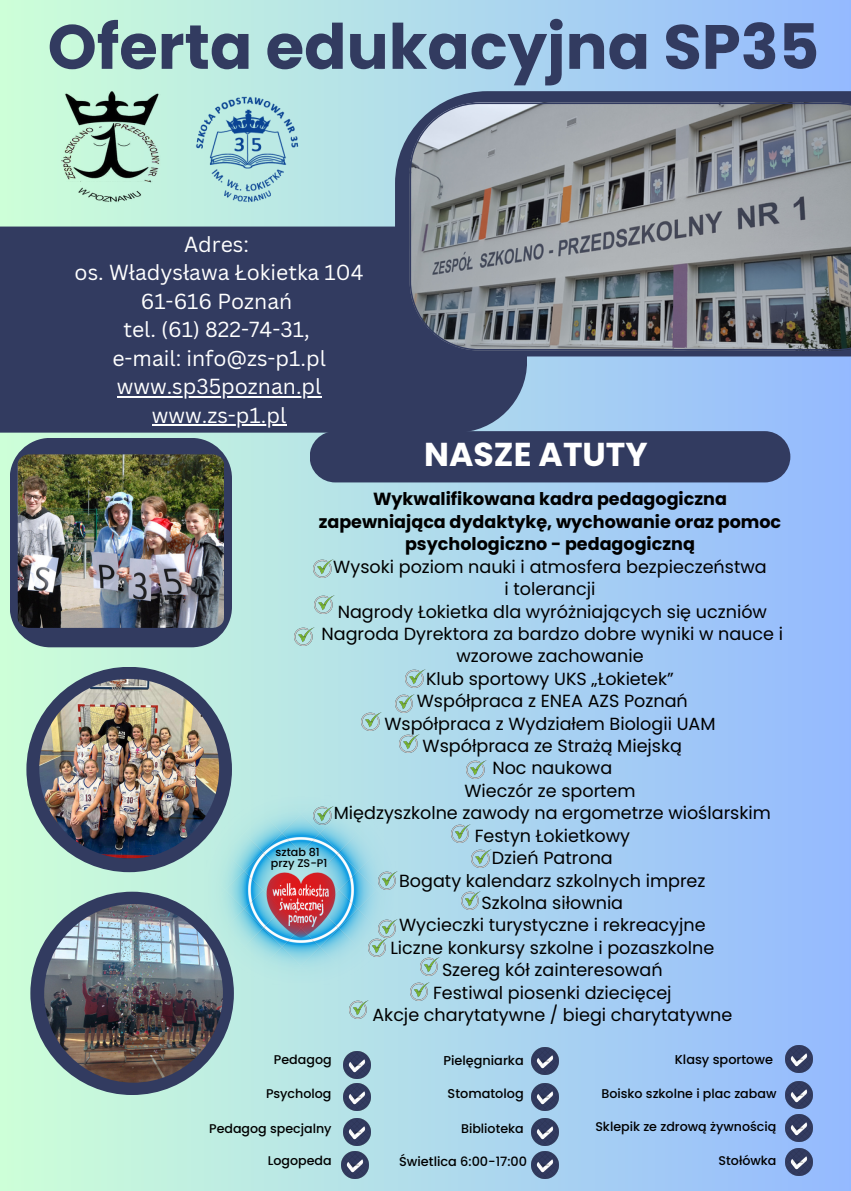
<style>
.page{position:relative;width:851px;height:1191px;background:#fff}
.page>*{position:absolute;margin:0;border:0;box-sizing:border-box;transform-origin:0 0}
.t1{font:700 62.4px "Poppins";color:#323b60}
.t2{font:700 33px "Poppins";color:#fff}
.t3{font:21.2px/28.4px "Canva Sans";color:#fff;text-align:center}
.t4{font:17.6px/22.4px "Poppins";color:#000;text-align:center}
.t5{font:500 12.8px "Poppins";color:#000}
.t6{font:500 12.6px "Poppins";color:#000}
.t7{font:500 11.2px "Poppins";color:#000}
.s1{font-weight:700}
</style>
<div class="page">
<div style="left:0;top:0;width:850px;height:1191px;background:linear-gradient(to right,#cdfed7,#94b9fe)"></div>
<div style="left:30px;top:892px;width:204px;height:203px;background:#323b60;border-radius:50%"></div>
<div style="left:26px;top:667px;width:206px;height:205px;background:#323b60;border-radius:50%"></div>
<div style="left:0;top:227px;width:526px;height:206px;background:#323b60"></div>
<svg style="left:395px;top:91px;width:455px;height:265px;background:#445173"></svg>
<svg style="left:409px;top:103px;width:441px;height:248px;background:#84898f"></svg>
<img style="left:39px;top:679px;width:180px;height:180px;border-radius:50%">
<img style="left:531px;top:1083px;width:27px;height:27px">
<img style="left:784px;top:1081px;width:27px;height:27px">
<img style="left:531px;top:1118px;width:27px;height:27px">
<img style="left:784px;top:1115px;width:27px;height:27px">
<img style="left:531px;top:1048px;width:27px;height:27px">
<img style="left:784px;top:1045px;width:27px;height:27px">
<img style="left:191px;top:91px;width:111px;height:114px">
<div style="left:309px;top:431px;width:481px;height:51px;background:#323b60;border-radius:26px"></div>
<img style="left:44px;top:904px;width:179px;height:179px;border-radius:50%">
<div style="left:10px;top:438px;width:221px;height:209px;background:#323b60;border-radius:40px"></div>
<img style="left:18px;top:454px;width:206px;height:174px">
<img style="left:343px;top:1051px;width:27px;height:27px">
<img style="left:343px;top:1083px;width:27px;height:27px">
<img style="left:343px;top:1118px;width:27px;height:27px">
<img style="left:57px;top:91px;width:103px;height:117px">
<img style="left:342px;top:1151px;width:27px;height:27px">
<img style="left:531px;top:1151px;width:27px;height:27px">
<img style="left:784px;top:1148px;width:27px;height:27px">
<img style="left:313px;top:559px;width:20px;height:18px">
<img style="left:315px;top:595px;width:19px;height:18px">
<img style="left:295px;top:628px;width:19px;height:18px">
<img style="left:395px;top:694px;width:19px;height:18px">
<img style="left:405px;top:670px;width:20px;height:18px">
<img style="left:361px;top:713px;width:20px;height:18px">
<img style="left:399px;top:734px;width:20px;height:18px">
<img style="left:466px;top:760px;width:20px;height:18px">
<img style="left:451px;top:825px;width:19px;height:18px">
<img style="left:471px;top:849px;width:20px;height:18px">
<img style="left:395px;top:871px;width:2px;height:18px">
<img style="left:461px;top:892px;width:19px;height:18px">
<img style="left:395px;top:920px;width:2px;height:18px">
<img style="left:420px;top:958px;width:19px;height:18px">
<img style="left:410px;top:982px;width:19px;height:18px">
<img style="left:349px;top:1001px;width:19px;height:18px">
<img style="left:206px;top:795px;width:189px;height:189px">
<hr style="left:117px;top:396px;width:204px;height:1px;background:#fff">
<hr style="left:152px;top:424px;width:134px;height:2px;background:#fff">
<h5 class="t1" style="left:48px;top:3px;width:772px">Oferta edukacyjna SP35</h5>
<p class="t3" style="left:75px;top:229px;width:290px">Adres:<br>os. Władysława Łokietka 104<br>61-616 Poznań<br>tel. (61) 822-74-31,<br>e-mail: info@zs-p1.pl</p>
<h5 class="t3" style="left:117px;top:372px;width:206px">www.sp35poznan.pl</h5>
<h5 class="t3" style="left:152px;top:400px;width:136px">www.zs-p1.pl</h5>
<h5 class="t2" style="left:424px;top:431px;width:225px">NASZE ATUTY</h5>
<p class="t4" style="left:318px;top:488px;width:465px"><span class="s1">Wykwalifikowana kadra pedagogiczna zapewniająca dydaktykę, wychowanie oraz pomoc psychologiczno - pedagogiczną<br></span>Wysoki poziom nauki i atmosfera bezpieczeństwa<br>i tolerancji<br>Nagrody Łokietka dla wyróżniających się uczniów<br>Nagroda Dyrektora za bardzo dobre wyniki w nauce i wzorowe zachowanie<br>Klub sportowy UKS „Łokietek”<br>Współpraca z ENEA AZS Poznań<br>Współpraca z Wydziałem Biologii UAM<br>Współpraca ze Strażą Miejską<br>Noc naukowa<br>Wieczór ze sportem<br>Międzyszkolne zawody na ergometrze wioślarskim<br>Festyn Łokietkowy<br>Dzień Patrona<br>Bogaty kalendarz szkolnych imprez<br>Szkolna siłownia<br>Wycieczki turystyczne i rekreacyjne<br>Liczne konkursy szkolne i pozaszkolne</p>
<p class="t4" style="left:372px;top:959px;width:361px">Szereg kół zainteresowań<br>Festiwal piosenki dziecięcej<br>Akcje charytatywne / biegi charytatywne</p>
<p class="t7" style="left:275px;top:844px;width:46px">sztab 81</p>
<h5 class="t7" style="left:271px;top:855px;width:58px">przy ZS-P1</h5>
<p class="t5" style="left:443px;top:1051px;width:82px">Pielęgniarka</p>
<h5 class="t5" style="left:674px;top:1051px;width:100px">Klasy sportowe</h5>
<p class="t5" style="left:447px;top:1085px;width:78px">Stomatolog</p>
<h5 class="t6" style="left:461px;top:1119px;width:64px">Biblioteka</h5>
<p class="t5" style="left:399px;top:1152px;width:129px">Świetlica 6:00-17:00</p>
<p class="t6" style="left:274px;top:1051px;width:59px">Pedagog</p>
<p class="t6" style="left:266px;top:1085px;width:67px">Psycholog</p>
<h5 class="t6" style="left:601px;top:1085px;width:176px">Boisko szkolne i plac zabaw</h5>
<p class="t6" style="left:209px;top:1119px;width:124px">Pedagog specjalny</p>
<h5 class="t6" style="left:595px;top:1118px;width:182px">Sklepik ze zdrową żywnością</h5>
<p class="t6" style="left:268px;top:1152px;width:65px">Logopeda</p>
<p class="t6" style="left:718px;top:1152px;width:59px">Stołówka</p>
</div>
